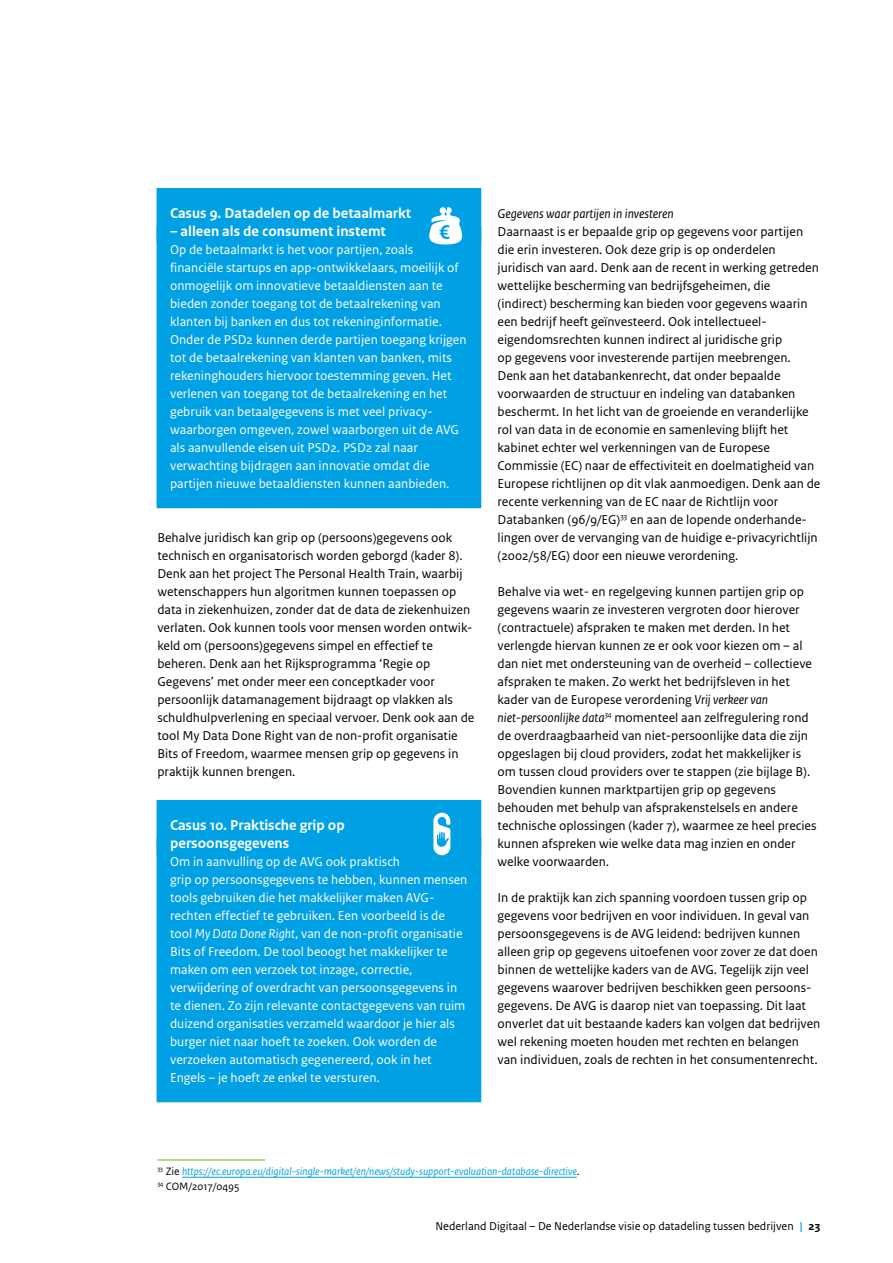
<style>
.page{position:relative;width:893px;height:1263px;background:#fff}
.page>*{position:absolute;margin:0;border:0;box-sizing:border-box;transform-origin:0 0}
.CASUS_kop{font:700 15px/18px "Rijksoverheid Sans Text";color:#fff}
._10_RO_Broodtekst_Sa{font:13.5px/18px "Rijksoverheid Sans Text";color:#000}
.CASUS_plat{font:13.5px/18px "Rijksoverheid Sans Text";color:#fff}
.Tussenkop{font:italic 13.5px "Rijksoverheid Sans Text";color:#000}
.t1{font:12px "Rijksoverheid Sans Text";color:#000}
._14_RO_Voetnoot{font:italic 11.25px "Rijksoverheid Sans Text";color:#00a0e4}
._14_RO_Voetnoot-2{font:11.25px "Rijksoverheid Sans Text";color:#000}
.s1{font-style:italic}
.s2{font-style:normal;color:#000}
.s3{font-weight:700;color:#00a0e4}
.s4{font-weight:700}
</style>
<div class="page">
<div style="left:157px;top:189px;width:323px;height:67px;background:#00a0e4"></div>
<div style="left:157px;top:188px;width:324px;height:56px;border:2px solid #00a0e4"></div>
<div style="left:157px;top:226px;width:323px;height:281px;background:#00a0e4"></div>
<div style="left:157px;top:225px;width:324px;height:283px;border:2px solid #00a0e4"></div>
<div style="left:157px;top:801px;width:323px;height:67px;background:#00a0e4"></div>
<div style="left:157px;top:800px;width:324px;height:56px;border:2px solid #00a0e4"></div>
<div style="left:157px;top:838px;width:323px;height:263px;background:#00a0e4"></div>
<div style="left:157px;top:837px;width:324px;height:265px;border:2px solid #00a0e4"></div>
<hr style="left:157px;top:1159px;width:108px;height:1px;background:#6eb41c">
<hr style="left:182px;top:1177px;width:395px;height:1px;background:#00a0e4">
<svg style="left:429px;top:207px;width:33px;height:37px"></svg>
<svg style="left:433px;top:813px;width:17px;height:42px"></svg>
<p class="CASUS_kop" style="left:170px;top:204px;width:243px">Casus 9. Datadelen op de betaalmarkt</p>
<p class="CASUS_kop" style="left:170px;top:222px;width:217px">– alleen als de consument instemt</p>
<p class="CASUS_plat" style="left:170px;top:241px;width:298px">Op de betaalmarkt is het voor partijen, zoals financiële startups en app-ontwikkelaars, moeilijk of onmogelijk om innovatieve betaaldiensten aan te bieden zonder toegang tot de betaalrekening van klanten bij banken en dus tot rekeninginformatie.<br>Onder de PSD2 kunnen derde partijen toegang krijgen tot de betaalrekening van klanten van banken, mits rekeninghouders hiervoor toestemming geven. Het verlenen van toegang tot de betaalrekening en het gebruik van betaalgegevens is met veel privacy&shy;waarborgen omgeven, zowel waarborgen uit de AVG als aanvullende eisen uit PSD2. PSD2 zal naar verwachting bijdragen aan innovatie omdat die partijen nieuwe betaaldiensten kunnen aanbieden.</p>
<p class="_10_RO_Broodtekst_Sa" style="left:157px;top:529px;width:307px">Behalve juridisch kan grip op (persoons)gegevens ook technisch en organisatorisch worden geborgd (kader 8).<br>Denk aan het project The Personal Health Train, waarbij wetenschappers hun algoritmen kunnen toepassen op</p>
<p class="_10_RO_Broodtekst_Sa" style="left:157px;top:601px;width:319px">data in ziekenhuizen, zonder dat de data de ziekenhuizen verlaten. Ook kunnen tools voor mensen worden ontwik&shy;keld om (persoons)gegevens simpel en effectief te beheren. Denk aan het Rijksprogramma ‘Regie op Gegevens’ met onder meer een conceptkader voor persoonlijk datamanagement bijdraagt op vlakken als schuldhulpverlening en speciaal vervoer. Denk ook aan de tool My Data Done Right van de non-profit organisatie Bits of Freedom, waarmee mensen grip op gegevens in praktijk kunnen brengen.</p>
<p class="CASUS_kop" style="left:170px;top:816px;width:176px">Casus 10. Praktische grip op persoonsgegevens</p>
<p class="CASUS_plat" style="left:170px;top:853px;width:299px">Om in aanvulling op de AVG ook praktisch<br>grip op persoonsgegevens te hebben, kunnen mensen tools gebruiken die het makkelijker maken AVG&shy;rechten effectief te gebruiken. Een voorbeeld is de tool <span class="s1">My Data Done Right</span>, van de non-profit organisatie Bits of Freedom. De tool beoogt het makkelijker te maken om een verzoek tot inzage, correctie, verwijdering of overdracht van persoonsgegevens in te dienen. Zo zijn relevante contactgegevens van ruim duizend organisaties verzameld waardoor je hier als burger niet naar hoeft te zoeken. Ook worden de verzoeken automatisch gegenereerd, ook in het Engels – je hoeft ze enkel te versturen.</p>
<p class="Tussenkop" style="left:497px;top:206px;width:178px">Gegevens waar partijen in investeren</p>
<p class="_10_RO_Broodtekst_Sa" style="left:497px;top:223px;width:324px">Daarnaast is er bepaalde grip op gegevens voor partijen die erin investeren. Ook deze grip is op onderdelen juridisch van aard. Denk aan de recent in werking getreden wettelijke bescherming van bedrijfsgeheimen, die (indirect) bescherming kan bieden voor gegevens waarin een bedrijf heeft geïnvesteerd. Ook intellectueel&shy;eigendomsrechten kunnen indirect al juridische grip<br>op gegevens voor investerende partijen meebrengen.<br>Denk aan het databankenrecht, dat onder bepaalde voorwaarden de structuur en indeling van databanken beschermt. In het licht van de groeiende en veranderlijke rol van data in de economie en samenleving blijft het kabinet echter wel verkenningen van de Europese Commissie (EC) naar de effectiviteit en doelmatigheid van Europese richtlijnen op dit vlak aanmoedigen. Denk aan de recente verkenning van de EC naar de Richtlijn voor Databanken (96/9/EG)<sup>33</sup> en aan de lopende onderhande&shy;lingen over de vervanging van de huidige e-privacyrichtlijn (2002/58/EG) door een nieuwe verordening.</p>
<p class="_10_RO_Broodtekst_Sa" style="left:497px;top:583px;width:321px">Behalve via wet- en regelgeving kunnen partijen grip op gegevens waarin ze investeren vergroten door hierover (contractuele) afspraken te maken met derden. In het verlengde hiervan kunnen ze er ook voor kiezen om – al dan niet met ondersteuning van de overheid – collectieve afspraken te maken. Zo werkt het bedrijfsleven in het kader van de Europese verordening <span class="s1">Vrij verkeer van niet-persoonlijke data</span><sup>34</sup> momenteel aan zelfregulering rond de overdraagbaarheid van niet-persoonlijke data die zijn opgeslagen bij cloud providers, zodat het makkelijker is om tussen cloud providers over te stappen (zie bijlage B).<br>Bovendien kunnen marktpartijen grip op gegevens behouden met behulp van afsprakenstelsels en andere technische oplossingen (kader 7), waarmee ze heel precies kunnen afspreken wie welke data mag inzien en onder welke voorwaarden.</p>
<p class="_10_RO_Broodtekst_Sa" style="left:497px;top:889px;width:324px">In de praktijk kan zich spanning voordoen tussen grip op gegevens voor bedrijven en voor individuen. In geval van persoonsgegevens is de AVG leidend: bedrijven kunnen alleen grip op gegevens uitoefenen voor zover ze dat doen binnen de wettelijke kaders van de AVG. Tegelijk zijn veel gegevens waarover bedrijven beschikken geen persoons&shy;gegevens. De AVG is daarop niet van toepassing. Dit laat onverlet dat uit bestaande kaders kan volgen dat bedrijven wel rekening moeten houden met rechten en belangen van individuen, zoals de rechten in het consumentenrecht.</p>
<p class="_14_RO_Voetnoot" style="left:157px;top:1165px;width:424px"><sup>33</sup> <span class="s2">Zie</span> https://ec.europa.eu/digital-single-market/en/news/study-support-evaluation-database-directive<span class="s2">.</span></p>
<p class="_14_RO_Voetnoot-2" style="left:157px;top:1180px;width:84px"><sup>34</sup> COM/2017/0495</p>
<p class="t1" style="left:435px;top:1219px;width:386px">Nederland Digitaal – De Nederlandse visie op datadeling tussen bedrijven <span class="s3">|</span> <span class="s4">23</span></p>
</div>
